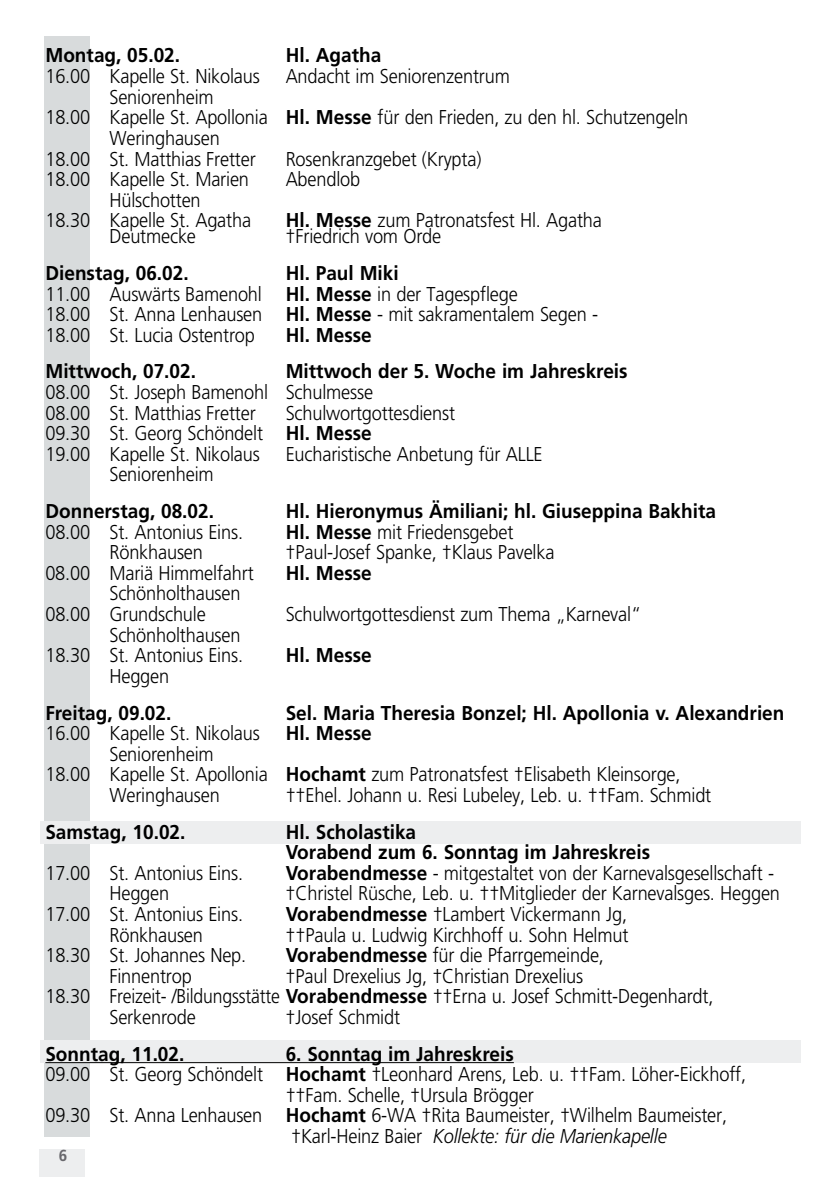
<style>
.page{position:relative;width:840px;height:1191px;background:#fff}
.page>*{position:absolute;margin:0;border:0;box-sizing:border-box;transform-origin:0 0}
.t1{font:300 20px/20.6px "Frutiger";letter-spacing:-.01em;color:#000;scale:.91 1}
.t2{font:700 20px/20.6px "Frutiger";color:#000;scale:.95 1}
.t3{font:italic 300 20px "Frutiger";letter-spacing:-.01em;color:#000;scale:.91 1}
.t4{font:700 16px "Frutiger";color:#68676c;scale:.95 1}
.s1{font-weight:700}
.s2{font-style:normal}
</style>
<div class="page">
<div style="left:40px;top:1148px;width:45px;height:28px;background:#edeeef"></div>
<div style="left:44px;top:37px;width:45px;height:1099px;background:#d8dbdc"></div>
<div style="left:40px;top:821px;width:759px;height:22px;background:#edeeef"></div>
<div style="left:40px;top:1040px;width:759px;height:22px;background:#edeeef"></div>
<hr style="left:45px;top:1062px;width:468px;height:1px;background:#000">
<p class="t2" style="left:45px;top:45px;width:143px">Montag, 05.02.</p>
<p class="t2" style="left:285px;top:45px;width:102px">Hl. Agatha</p>
<p class="t1" style="left:45px;top:66px;width:237px">16.00 Kapelle St. Nikolaus</p>
<p class="t1" style="left:285px;top:66px;width:248px">Andacht im Seniorenzentrum</p>
<p class="t1" style="left:109px;top:86px;width:116px">Seniorenheim</p>
<p class="t1" style="left:45px;top:107px;width:707px">18.00 Kapelle St. Apollonia <span class="s1">Hl. Messe</span> für den Frieden, zu den hl. Schutzengeln</p>
<p class="t1" style="left:109px;top:128px;width:123px">Weringhausen</p>
<p class="t1" style="left:45px;top:148px;width:232px">18.00 St. Matthias Fretter</p>
<p class="t1" style="left:285px;top:148px;width:216px">Rosenkranzgebet (Krypta)</p>
<p class="t1" style="left:45px;top:169px;width:225px">18.00 Kapelle St. Marien</p>
<p class="t1" style="left:285px;top:169px;width:83px">Abendlob</p>
<p class="t1" style="left:45px;top:189px;width:227px;text-indent:64px">Hülschotten<br>18.30 Kapelle St. Agatha</p>
<p class="t1" style="left:285px;top:210px;width:349px"><span class="s1">Hl. Messe</span> zum Patronatsfest Hl. Agatha</p>
<p class="t1" style="left:109px;top:226px;width:97px">Deutmecke</p>
<p class="t1" style="left:285px;top:226px;width:172px">†Friedrich vom Orde</p>
<p class="t2" style="left:45px;top:262px;width:152px">Dienstag, 06.02.</p>
<p class="t1" style="left:45px;top:263px;width:608px;text-indent:240px"><span class="s1">Hl. Paul Miki<br></span>11.00 Auswärts Bamenohl <span class="s1">Hl. Messe</span> in der Tagespflege<br>18.00 St. Anna Lenhausen <span class="s1">Hl. Messe</span> - mit sakramentalem Segen - 18.00 St. Lucia Ostentrop</p>
<p class="t2" style="left:285px;top:324px;width:92px">Hl. Messe</p>
<p class="t2" style="left:45px;top:361px;width:160px">Mittwoch, 07.02.</p>
<p class="t2" style="left:285px;top:361px;width:361px">Mittwoch der 5. Woche im Jahreskreis</p>
<p class="t1" style="left:45px;top:382px;width:361px">08.00 St. Joseph Bamenohl Schulmesse<br>08.00 St. Matthias Fretter</p>
<p class="t1" style="left:45px;top:402px;width:451px;text-indent:240px">Schulwortgottesdienst<br>09.30 St. Georg Schöndelt <span class="s1">Hl. Messe<br></span>19.00 Kapelle St. Nikolaus</p>
<p class="t1" style="left:285px;top:443px;width:284px">Eucharistische Anbetung für ALLE</p>
<p class="t1" style="left:109px;top:464px;width:116px">Seniorenheim</p>
<p class="t2" style="left:45px;top:500px;width:179px">Donnerstag, 08.02.</p>
<p class="t2" style="left:285px;top:500px;width:454px">Hl. Hieronymus Ämiliani; hl. Giuseppina Bakhita</p>
<p class="t1" style="left:45px;top:521px;width:218px">08.00 St. Antonius Eins.</p>
<p class="t1" style="left:285px;top:521px;width:252px"><span class="s1">Hl. Messe</span> mit Friedensgebet</p>
<p class="t1" style="left:109px;top:542px;width:104px">Rönkhausen</p>
<p class="t1" style="left:285px;top:542px;width:297px">†Paul-Josef Spanke, †Klaus Pavelka</p>
<p class="t1" style="left:45px;top:562px;width:230px">08.00 Mariä Himmelfahrt</p>
<p class="t2" style="left:285px;top:562px;width:92px">Hl. Messe</p>
<p class="t1" style="left:45px;top:583px;width:216px;text-indent:64px">Schönholthausen<br>08.00 Grundschule</p>
<p class="t1" style="left:285px;top:604px;width:392px">Schulwortgottesdienst zum Thema „Karneval“</p>
<p class="t1" style="left:45px;top:624px;width:218px;text-align:right">Schönholthausen<br>18.30 St. Antonius Eins.</p>
<p class="t2" style="left:285px;top:645px;width:92px">Hl. Messe</p>
<p class="t1" style="left:109px;top:665px;width:67px">Heggen</p>
<p class="t2" style="left:45px;top:702px;width:134px">Freitag, 09.02.</p>
<p class="t2" style="left:285px;top:702px;width:526px">Sel. Maria Theresia Bonzel; Hl. Apollonia v. Alexandrien</p>
<p class="t1" style="left:45px;top:723px;width:237px">16.00 Kapelle St. Nikolaus</p>
<p class="t2" style="left:285px;top:722px;width:92px">Hl. Messe</p>
<p class="t1" style="left:109px;top:743px;width:116px">Seniorenheim</p>
<p class="t1" style="left:45px;top:764px;width:699px">18.00 Kapelle St. Apollonia <span class="s1">Hochamt</span> zum Patronatsfest †Elisabeth Kleinsorge,</p>
<p class="t1" style="left:109px;top:784px;width:123px">Weringhausen</p>
<p class="t1" style="left:285px;top:784px;width:469px">††Ehel. Johann u. Resi Lubeley, Leb. u. ††Fam. Schmidt</p>
<p class="t2" style="left:45px;top:821px;width:149px">Samstag, 10.02.</p>
<p class="t2" style="left:285px;top:821px;width:385px">Hl. Scholastika<br>Vorabend zum 6. Sonntag im Jahreskreis</p>
<p class="t1" style="left:45px;top:862px;width:218px">17.00 St. Antonius Eins.</p>
<p class="t1" style="left:285px;top:862px;width:538px"><span class="s1">Vorabendmesse</span> - mitgestaltet von der Karnevalsgesellschaft -</p>
<p class="t1" style="left:109px;top:883px;width:67px">Heggen</p>
<p class="t1" style="left:285px;top:883px;width:544px">†Christel Rüsche, Leb. u. ††Mitglieder der Karnevalsges. Heggen</p>
<p class="t1" style="left:45px;top:903px;width:218px">17.00 St. Antonius Eins.</p>
<p class="t1" style="left:285px;top:903px;width:376px"><span class="s1">Vorabendmesse</span> †Lambert Vickermann Jg,</p>
<p class="t1" style="left:109px;top:924px;width:104px">Rönkhausen</p>
<p class="t1" style="left:285px;top:924px;width:378px">††Paula u. Ludwig Kirchhoff u. Sohn Helmut</p>
<p class="t1" style="left:45px;top:945px;width:222px">18.30 St. Johannes Nep.</p>
<p class="t1" style="left:285px;top:945px;width:351px"><span class="s1">Vorabendmesse</span> für die Pfarrgemeinde,</p>
<p class="t1" style="left:109px;top:965px;width:92px">Finnentrop</p>
<p class="t1" style="left:285px;top:965px;width:328px">†Paul Drexelius Jg, †Christian Drexelius</p>
<p class="t1" style="left:45px;top:986px;width:735px">18.30 Freizeit- /Bildungsstätte <span class="s1">Vorabendmesse</span> ††Erna u. Josef Schmitt-Degenhardt,</p>
<p class="t1" style="left:109px;top:1006px;width:96px">Serkenrode</p>
<p class="t1" style="left:285px;top:1006px;width:127px">†Josef Schmidt</p>
<p class="t2" style="left:45px;top:1043px;width:148px">Sonntag, 11.02.</p>
<p class="t2" style="left:285px;top:1043px;width:241px">6. Sonntag im Jahreskreis</p>
<p class="t1" style="left:45px;top:1064px;width:771px">09.00 St. Georg Schöndelt <span class="s1">Hochamt</span> †Leonhard Arens, Leb. u. ††Fam. Löher-Eickhoff,</p>
<p class="t1" style="left:285px;top:1084px;width:274px">††Fam. Schelle, †Ursula Brögger</p>
<p class="t1" style="left:45px;top:1105px;width:750px">09.30 St. Anna Lenhausen <span class="s1">Hochamt</span> 6-WA †Rita Baumeister, †Wilhelm Baumeister,</p>
<p class="t3" style="left:291px;top:1124px;width:414px"><span class="s2">†Karl-Heinz Baier</span> Kollekte: für die Marienkapelle</p>
<p class="t4" style="left:59px;top:1146px;width:10px">6</p>
</div>
